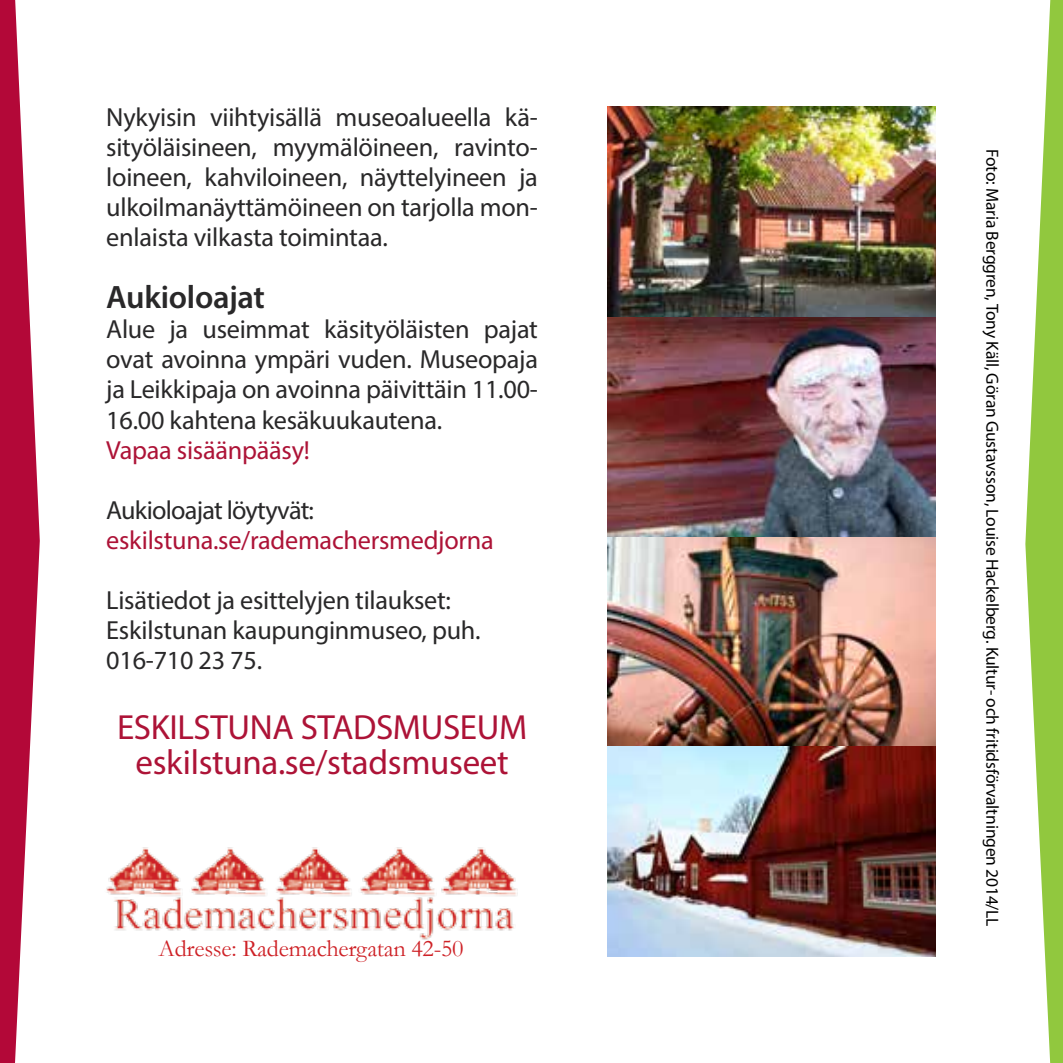
<style>
.page{position:relative;width:1063px;height:1063px;background:#fff}
.page>*{position:absolute;margin:0;border:0;box-sizing:border-box;transform-origin:0 0}
.t1{font:35px/35px "Myriad Pro";letter-spacing:-.01em;color:#ad1337;text-align:center}
.t2{font:600 32.5px "Myriad Pro";letter-spacing:-.01em;color:#292829}
.t3{font:26.25px/30px "Myriad Pro";letter-spacing:-.01em;color:#292829;text-align:justify}
.t4{font:26.25px "Myriad Pro";letter-spacing:-.01em;color:#ad1337}
.t5{font:26.25px "Myriad Pro";letter-spacing:-.03em;color:#292829}
.t6{font:24.25px "Garamond";letter-spacing:-.01em;color:#ce2126}
.t7{font:17.5px "Myriad Pro";letter-spacing:-.01em;color:#000}
</style>
<div class="page">
<svg style="left:1025px;top:0;width:38px;height:1063px"></svg>
<svg style="left:0;top:0;width:40px;height:1063px"></svg>
<img style="left:106px;top:847px;width:412px;height:93px">
<img style="left:607px;top:107px;width:329px;height:849px">
<p class="t3" style="left:106px;top:102px;width:433px">Nykyisin viihtyisällä museoalueella kä&shy;sityöläisineen, myymälöineen, ravinto&shy;loineen, kahviloineen, näyttelyineen ja ulkoilmanäyttämöineen on tarjolla mon&shy;enlaista vilkasta toimintaa.</p>
<p class="t2" style="left:106px;top:277px;width:160px">Aukioloajat</p>
<p class="t3" style="left:106px;top:314px;width:433px">Alue ja useimmat käsityöläisten pajat ovat avoinna ympäri vuden. Museopaja ja Leikkipaja on avoinna päivittäin 11.00- 16.00 kahtena kesäkuukautena.</p>
<p class="t4" style="left:106px;top:434px;width:205px">Vapaa sisäänpääsy!</p>
<p class="t5" style="left:106px;top:494px;width:209px">Aukioloajat löytyvät:</p>
<p class="t4" style="left:106px;top:524px;width:389px">eskilstuna.se/rademachersmedjorna</p>
<p class="t3" style="left:106px;top:584px;width:376px;text-align:left">Lisätiedot ja esittelyjen tilaukset:<br>Eskilstunan kaupunginmuseo, puh.<br>016-710 23 75.</p>
<h1 class="t1" style="left:117px;top:710px;width:412px">ESKILSTUNA STADSMUSEUM eskilstuna.se/stadsmuseet</h1>
<p class="t6" style="left:159px;top:932px;width:307px">Adresse: Rademachergatan 42-50</p>
<p class="t7" style="left:1003px;top:149px;width:779px;rotate:90deg">Foto: Maria Berggren, Tony Käll, Göran Gustavsson, Louise Hackelberg. Kultur- och fritidsförvaltningen 2014/LL</p>
</div>
